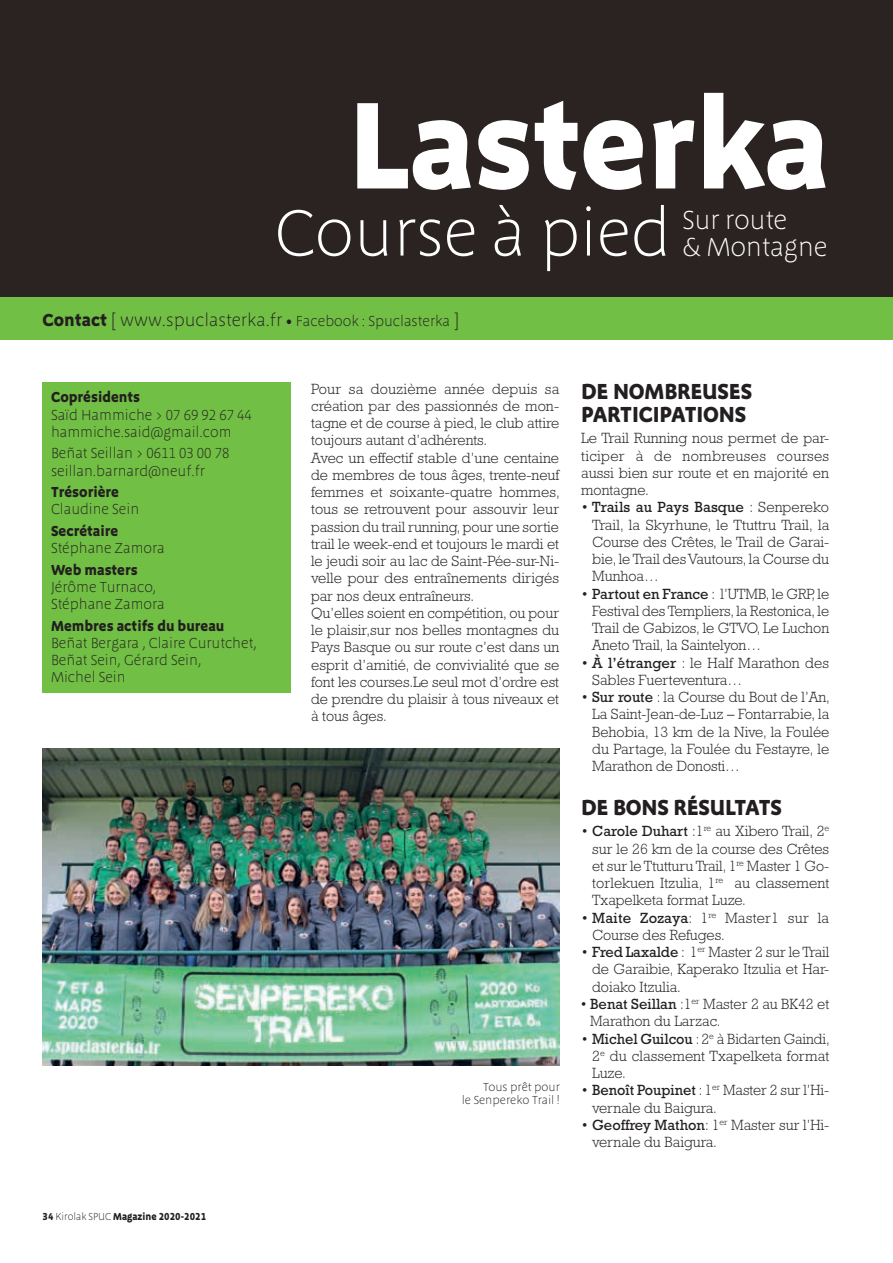
<style>
.page{position:relative;width:893px;height:1263px;background:#fff}
.page>*{position:absolute;margin:0;border:0;box-sizing:border-box;transform-origin:0 0}
.t1{font:700 127.5px "Megano TF";letter-spacing:-.01em;color:#fff}
.t2{font:300 67.5px "Megano TF";letter-spacing:-.01em;color:#fff}
.t3{font:300 27px/27px "Megano TF";letter-spacing:-.01em;color:#fff}
.t4{font:700 22.5px/22.5px "Megano TF";letter-spacing:-.005em;color:#231f20}
.t5{font:300 18px "Megano TF";color:#231f20}
.t6{font:300 15px/17.2px "Rockwell Std";color:#231f20;text-align:justify}
.t7{font:300 15px/17.2px "Megano TF";color:#231f20}
.t8{font:700 15px "Megano TF";color:#231f20}
.t9{font:300 12px/12.8px "Megano TF";color:#231f20;text-align:right}
.t10{font:700 10.5px "Megano TF";color:#231f20;scale:.95 1}
.s1{font-weight:700}
.s2{font-size:15px}
.s3{font-weight:400}
.s4{font-weight:300}
</style>
<div class="page">
<div style="left:0;top:0;width:893px;height:298px;background:#2a2322"></div>
<div style="left:0;top:298px;width:893px;height:42px;background:#71bf44"></div>
<div style="left:43px;top:383px;width:248px;height:310px;background:#71bf44"></div>
<img style="left:43px;top:748px;width:517px;height:318px">
<h1 class="t1" style="left:348px;top:70px;width:483px">Lasterka</h1>
<h2 class="t2" style="left:275px;top:193px;width:398px">Course à pied</h2>
<h3 class="t3" style="left:682px;top:206px;width:147px">Sur route<br>&amp; Montagne</h3>
<p class="t5" style="left:43px;top:309px;width:418px"><span class="s1">Contact</span> [ www.spuclasterka.fr • <span class="s2">Facebook : Spuclasterka</span> ]</p>
<p class="t8" style="left:51px;top:388px;width:91px">Coprésidents</p>
<p class="t7" style="left:51px;top:406px;width:202px">Saïd Hammiche &gt; 07 69 92 67 44 hammiche.said@gmail.com</p>
<p class="t7" style="left:51px;top:445px;width:180px">Beñat Seillan &gt; 0611 03 00 78 seillan.barnard@neuf.fr</p>
<p class="t8" style="left:51px;top:483px;width:70px">Trésorière</p>
<p class="t7" style="left:51px;top:501px;width:90px">Claudine Sein</p>
<p class="t8" style="left:51px;top:522px;width:69px">Secrétaire</p>
<p class="t7" style="left:51px;top:539px;width:115px">Stéphane Zamora</p>
<p class="t8" style="left:51px;top:561px;width:88px">Web masters</p>
<p class="t7" style="left:51px;top:578px;width:115px">Jérôme Turnaco,<br>Stéphane Zamora</p>
<p class="t8" style="left:51px;top:617px;width:175px">Membres actifs du bureau</p>
<p class="t7" style="left:51px;top:634px;width:207px">Beñat Bergara , Claire Curutchet,<br>Beñat Sein, Gérard Sein,<br>Michel Sein</p>
<p class="t6" style="left:311px;top:380px;width:250px;text-align:left">Pour sa douzième année depuis sa création par des passionnés de mon&shy;tagne et de course à pied, le club attire toujours autant d’adhérents.<br>Avec un effectif stable d’une centaine de membres de tous âges, trente-neuf femmes et soixante-quatre hommes, tous se retrouvent pour assouvir leur passion du trail running, pour une sortie trail le week-end et toujours le mardi et le jeudi soir au lac de Saint-Pée-sur-Ni&shy;velle pour des entraînements dirigés par nos deux entraîneurs.<br>Qu’elles soient en compétition, ou pour le plaisir,sur nos belles montagnes du Pays Basque ou sur route c’est dans un esprit d’amitié, de convivialité que se font les courses.Le seul mot d’ordre est de prendre du plaisir à tous niveaux et à tous âges.</p>
<p class="t9" style="left:462px;top:1080px;width:100px">Tous prêt pour<br>le Senpereko Trail !</p>
<h3 class="t4" style="left:581px;top:381px;width:173px">DE NOMBREUSES<br>PARTICIPATIONS</h3>
<p class="t6" style="left:581px;top:430px;width:250px">Le Trail Running nous permet de par&shy;ticiper à de nombreuses courses aussi bien sur route et en majorité en montagne.</p>
<p class="t6" style="left:592px;top:499px;width:239px;text-indent:-11px">• <span class="s3">Trails au Pays Basque</span> : Senpereko Trail, la Skyrhune, le Ttuttru Trail, la Course des Crêtes, le Trail de Garai&shy;bie, le Trail des Vautours, la Course du Munhoa…</p>
<p class="t6" style="left:592px;top:585px;width:239px;text-indent:-11px">• <span class="s3">Partout en France</span> : l’UTMB, le GRP, le Festival des Templiers, la Restonica, le Trail de Gabizos, le GTVO, Le Luchon Aneto Trail, la Saintelyon…</p>
<p class="t6" style="left:592px;top:654px;width:238px;text-indent:-11px">• <span class="s3">À l’étranger</span> : le Half Marathon des<br>Sables Fuerteventura…</p>
<p class="t6" style="left:592px;top:688px;width:239px;text-indent:-11px">• <span class="s3">Sur route</span> : la Course du Bout de l’An, La Saint-Jean-de-Luz – Fontarrabie, la Behobia, 13 km de la Nive, la Foulée du Partage, la Foulée du Festayre, le Marathon de Donosti…</p>
<h3 class="t4" style="left:581px;top:796px;width:202px">DE BONS RÉSULTATS</h3>
<p class="t6" style="left:592px;top:823px;width:239px;text-indent:-11px">• <span class="s3">Carole Duhart</span> :1<sup>re</sup> au Xibero Trail, 2<sup>e </sup>sur le 26 km de la course des Crêtes et sur le Ttutturu Trail, 1<sup>re</sup> Master 1 Go&shy;torlekuen Itzulia, 1<sup>re</sup> au classement Txapelketa format Luze.</p>
<p class="t6" style="left:592px;top:909px;width:238px;text-indent:-11px">• <span class="s3">Maite Zozaya</span>: 1<sup>re</sup> Master1 sur la<br>Course des Refuges.</p>
<p class="t6" style="left:592px;top:943px;width:239px;text-indent:-11px">• <span class="s3">Fred Laxalde</span> : 1<sup>er</sup> Master 2 sur le Trail de Garaibie, Kaperako Itzulia et Har&shy;doiako Itzulia.</p>
<p class="t6" style="left:590px;top:995px;width:241px;text-indent:-9px"><span class="s3">• Benat Seillan</span> :1<sup>er</sup> Master 2 au BK42 et<br>Marathon du Larzac.</p>
<p class="t6" style="left:592px;top:1030px;width:239px;text-indent:-11px">• <span class="s3">Michel Guilcou</span> : 2<sup>e</sup> à Bidarten Gaindi, 2<sup>e</sup> du classement Txapelketa format Luze.</p>
<p class="t6" style="left:592px;top:1081px;width:239px;text-indent:-11px">• <span class="s3">Benoît Poupinet</span> : 1<sup>er</sup> Master 2 sur l’Hi&shy;vernale du Baigura.</p>
<p class="t6" style="left:592px;top:1116px;width:239px;text-indent:-11px">• <span class="s3">Geoffrey Mathon</span>: 1<sup>er</sup> Master sur l’Hi&shy;vernale du Baigura.</p>
<p class="t10" style="left:43px;top:1211px;width:174px">34 <span class="s4">Kirolak SPUC</span> Magazine 2020-2021</p>
</div>
